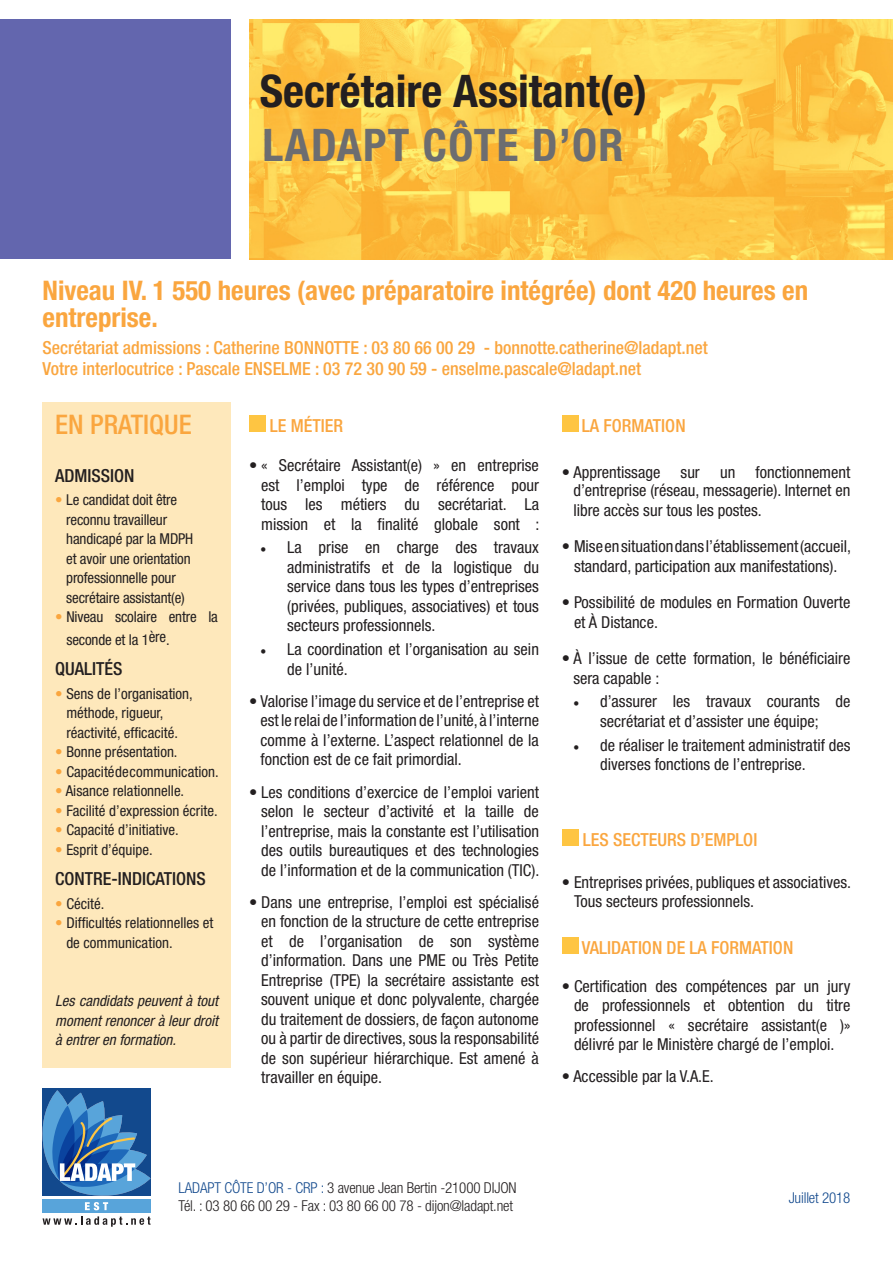
<style>
.page{position:relative;width:893px;height:1263px;background:#fff}
.page>*{position:absolute;margin:0;border:0;box-sizing:border-box;transform-origin:0 0}
.t1{font:700 condensed 45px "Helvetica Neue LT Std";color:#231f20}
.t2{font:700 condensed 45px "Helvetica Neue LT Std";letter-spacing:.03em;color:#6c6d70}
.t3{font:700 condensed 27px "Helvetica Neue LT Std";color:#faa63f}
.t4{font:500 condensed 27px "Helvetica Neue LT Std";color:#faa63f}
.t5{font:500 condensed 18px "Helvetica Neue LT Std";color:#faa63f}
.t6{font:500 condensed 18px "Helvetica Neue LT Std";color:#231f20}
.t7{font:condensed 16.5px/19.5px "Helvetica Neue LT Std";color:#231f20;text-align:justify}
.t8{font:condensed 15px/19.5px "Helvetica Neue LT Std";color:#231f20}
.t9{font:300 condensed 15px/18px "Helvetica Neue LT Std";letter-spacing:-.01em;color:#231f20}
.t10{font:italic condensed 15px/19.5px "Helvetica Neue LT Std";color:#231f20;text-align:justify}
.t11{font:300 condensed 15px "Helvetica Neue LT Std";letter-spacing:-.01em;color:#12498d}
.s1{color:#faa63f}
.s2{font-family:"Minion Pro";font-stretch:normal}
.s3{color:#12498d}
</style>
<div class="page">
<div style="left:249px;top:415px;width:17px;height:17px;background:#fec542"></div>
<div style="left:43px;top:402px;width:188px;height:665px;background:#fee8bb"></div>
<img style="left:249px;top:19px;width:644px;height:240px">
<svg style="left:43px;top:1216px;width:108px;height:11px"></svg>
<div style="left:43px;top:1200px;width:108px;height:13px;background:#58a4da"></div>
<svg style="left:43px;top:1090px;width:108px;height:120px;background:#4880b7"></svg>
<div style="left:562px;top:415px;width:16px;height:17px;background:#fec542"></div>
<div style="left:562px;top:829px;width:16px;height:17px;background:#fec542"></div>
<div style="left:562px;top:937px;width:16px;height:17px;background:#fec542"></div>
<div style="left:0;top:19px;width:230px;height:240px;background:#6366ae"></div>
<p class="t1" style="left:260px;top:63px;width:389px">Secrétaire Assitant(e)</p>
<p class="t2" style="left:262px;top:118px;width:362px">LADAPT CÔTE D’OR</p>
<p class="t3" style="left:43px;top:274px;width:767px">Niveau IV. 1 550 heures (avec préparatoire intégrée) dont 420 heures en</p>
<p class="t3" style="left:43px;top:301px;width:117px">entreprise.</p>
<p class="t5" style="left:43px;top:336px;width:667px">Secrétariat admissions : Catherine BONNOTTE : 03 80 66 00 29 - bonnotte.catherine@ladapt.net</p>
<p class="t5" style="left:43px;top:357px;width:600px">Votre interlocutrice : Pascale ENSELME : 03 72 30 90 59 - enselme.pascale@ladapt.net</p>
<p class="t4" style="left:55px;top:409px;width:138px">EN PRATIQUE</p>
<p class="t6" style="left:55px;top:465px;width:81px">ADMISSION</p>
<p class="t8" style="left:66px;top:490px;width:129px;text-indent:-11px"><span class="s1">•</span> Le candidat doit être reconnu travailleur handicapé par la MDPH et avoir une orientation professionnelle pour secrétaire assistant(e)</p>
<p class="t8" style="left:66px;top:606px;width:153px;line-height:22.5px;text-indent:-11px"><span class="s1">•</span> Niveau scolaire entre la seconde et la 1ère.</p>
<p class="t6" style="left:55px;top:658px;width:69px">QUALITÉS</p>
<p class="t8" style="left:66px;top:684px;width:128px;text-indent:-11px"><span class="s1">•</span> Sens de l’organisation, méthode, rigueur, réactivité, efficacité.</p>
<p class="t8" style="left:55px;top:742px;width:124px"><span class="s1">•</span> Bonne présentation.</p>
<p class="t8" style="left:55px;top:762px;width:165px"><span class="s1">•</span> Capacité de communication.</p>
<p class="t8" style="left:55px;top:781px;width:130px"><span class="s1">•</span> Aisance relationnelle.</p>
<p class="t8" style="left:55px;top:801px;width:164px"><span class="s1">•</span> Facilité d’expression écrite.</p>
<p class="t8" style="left:55px;top:820px;width:125px"><span class="s1">•</span> Capacité d’initiative.</p>
<p class="t8" style="left:55px;top:840px;width:99px"><span class="s1">•</span> Esprit d’équipe.</p>
<p class="t6" style="left:55px;top:868px;width:152px">CONTRE-INDICATIONS</p>
<p class="t8" style="left:55px;top:893px;width:51px"><span class="s1">•</span> Cécité.</p>
<p class="t8" style="left:66px;top:913px;width:149px;text-indent:-11px"><span class="s1">•</span> Difficultés relationnelles et de communication.</p>
<p class="t10" style="left:55px;top:991px;width:164px">Les candidats peuvent à tout moment renoncer à leur droit à entrer en formation.</p>
<p class="t5" style="left:270px;top:415px;width:75px">LE MÉTIER</p>
<p class="t7" style="left:261px;top:455px;width:280px;text-indent:-12px">• « Secrétaire Assistant(e) » en entreprise est l’emploi type de référence pour tous les métiers du secrétariat. La mission et la finalité globale sont :</p>
<p class="t7" style="left:287px;top:538px;width:253px;text-indent:-27px"><span class="s2">•</span> La prise en charge des travaux administratifs et de la logistique du service dans tous les types d’entreprises (privées, publiques, associatives) et tous secteurs professionnels.</p>
<p class="t7" style="left:287px;top:639px;width:253px;text-indent:-27px"><span class="s2">•</span> La coordination et l’organisation au sein de l’unité.</p>
<p class="t7" style="left:261px;top:691px;width:280px;text-indent:-12px">• Valorise l’image du service et de l’entreprise et est le relai de l’information de l’unité, à l’interne comme à l’externe. L’aspect relationnel de la fonction est de ce fait primordial.</p>
<p class="t7" style="left:261px;top:782px;width:280px;text-indent:-12px">• Les conditions d’exercice de l’emploi varient selon le secteur d’activité et la taille de l’entreprise, mais la constante est l’utilisation des outils bureautiques et des technologies de l’information et de la communication (TIC).</p>
<p class="t7" style="left:261px;top:892px;width:279px;text-indent:-12px">• Dans une entreprise, l’emploi est spécialisé en fonction de la structure de cette entreprise et de l’organisation de son système d’information. Dans une PME ou Très Petite Entreprise (TPE) la secrétaire assistante est souvent unique et donc polyvalente, chargée du traitement de dossiers, de façon autonome ou à partir de directives, sous la responsabilité de son supérieur hiérarchique. Est amené à travailler en équipe.</p>
<p class="t5" style="left:582px;top:415px;width:105px">LA FORMATION</p>
<p class="t7" style="left:562px;top:463px;width:290px;line-height:18px;text-align:right">• Apprentissage sur un fonctionnement d’entreprise (réseau, messagerie). Internet en</p>
<p class="t7" style="left:573px;top:500px;width:190px">libre accès sur tous les postes.</p>
<p class="t7" style="left:562px;top:536px;width:291px;text-align:center">• Mise en situation dans l’établissement (accueil, standard, participation aux manifestations).</p>
<p class="t7" style="left:574px;top:592px;width:278px;text-indent:-12px">• Possibilité de modules en Formation Ouverte et À Distance.</p>
<p class="t7" style="left:573px;top:648px;width:279px;text-indent:-12px">• À l’issue de cette formation, le bénéficiaire sera capable :</p>
<p class="t7" style="left:573px;top:692px;width:279px;text-align:center"><span class="s2">•</span> d’assurer les travaux courants de secrétariat et d’assister une équipe;</p>
<p class="t7" style="left:600px;top:735px;width:252px;text-indent:-27px"><span class="s2">•</span> de réaliser le traitement administratif des diverses fonctions de l’entreprise.</p>
<p class="t5" style="left:583px;top:829px;width:176px">LES SECTEURS D’EMPLOI</p>
<p class="t7" style="left:574px;top:872px;width:279px;text-indent:-12px">• Entreprises privées, publiques et associatives.<br>Tous secteurs professionnels.</p>
<p class="t5" style="left:582px;top:937px;width:213px">VALIDATION DE LA FORMATION</p>
<p class="t7" style="left:574px;top:976px;width:278px;text-indent:-12px">• Certification des compétences par un jury de professionnels et obtention du titre professionnel « secrétaire assistant(e )» délivré par le Ministère chargé de l’emploi.</p>
<p class="t7" style="left:562px;top:1067px;width:154px">• Accessible par la V.A.E.</p>
<p class="t9" style="left:179px;top:1179px;width:340px"><span class="s3">LADAPT CÔTE D’OR - CRP :</span> 3 avenue Jean Bertin -21000 DIJON<br>Tél. : 03 80 66 00 29 - Fax : 03 80 66 00 78 - dijon@ladapt.net</p>
<p class="t11" style="left:789px;top:1189px;width:63px">Juillet 2018</p>
</div>
